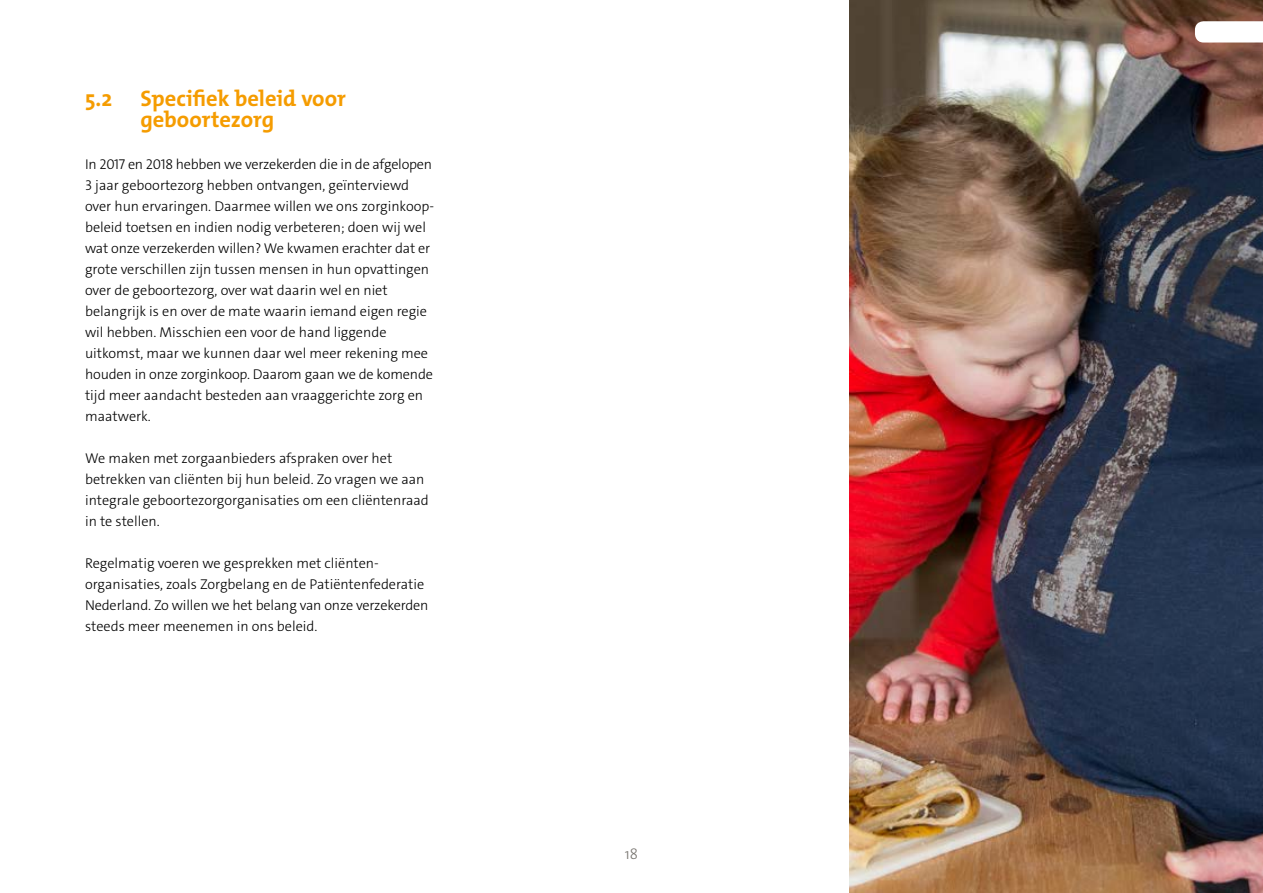
<style>
.page{position:relative;width:1263px;height:893px;background:#fff}
.page>*{position:absolute;margin:0;border:0;box-sizing:border-box;transform-origin:0 0}
.t1{font:700 22.5px/21px "The Mix Os F";color:#f59c00}
.t2{font:300 15px "The Mix Os F";color:#77746f}
.t3{font:300 14.25px/21px "The Sans C4 s";color:#000}
</style>
<div class="page">
<img style="left:849px;top:0;width:414px;height:893px">
<svg style="left:1195px;top:21px;width:68px;height:22px"></svg>
<h1 class="t1" style="left:140px;top:88px;width:207px;text-indent:-55px">5.2 Specifiek beleid voor geboortezorg</h1>
<p class="t3" style="left:85px;top:154px;width:351px">In 2017 en 2018 hebben we verzekerden die in de afgelopen 3 jaar geboortezorg hebben ontvangen, geïnterviewd over hun ervaringen. Daarmee willen we ons zorginkoop&shy;beleid toetsen en indien nodig verbeteren; doen wij wel wat onze verzekerden willen? We kwamen erachter dat er grote verschillen zijn tussen mensen in hun opvattingen over de geboortezorg, over wat daarin wel en niet belangrijk is en over de mate waarin iemand eigen regie wil hebben. Misschien een voor de hand liggende uitkomst, maar we kunnen daar wel meer rekening mee houden in onze zorginkoop. Daarom gaan we de komende tijd meer aandacht besteden aan vraaggerichte zorg en maatwerk.</p>
<p class="t3" style="left:85px;top:448px;width:345px">We maken met zorgaanbieders afspraken over het betrekken van cliënten bij hun beleid. Zo vragen we aan integrale geboortezorgorganisaties om een cliëntenraad in te stellen.</p>
<p class="t3" style="left:85px;top:553px;width:345px">Regelmatig voeren we gesprekken met cliënten&shy;organisaties, zoals Zorgbelang en de Patiëntenfederatie Nederland. Zo willen we het belang van onze verzekerden steeds meer meenemen in ons beleid.</p>
<p class="t2" style="left:625px;top:844px;width:15px">18</p>
</div>
